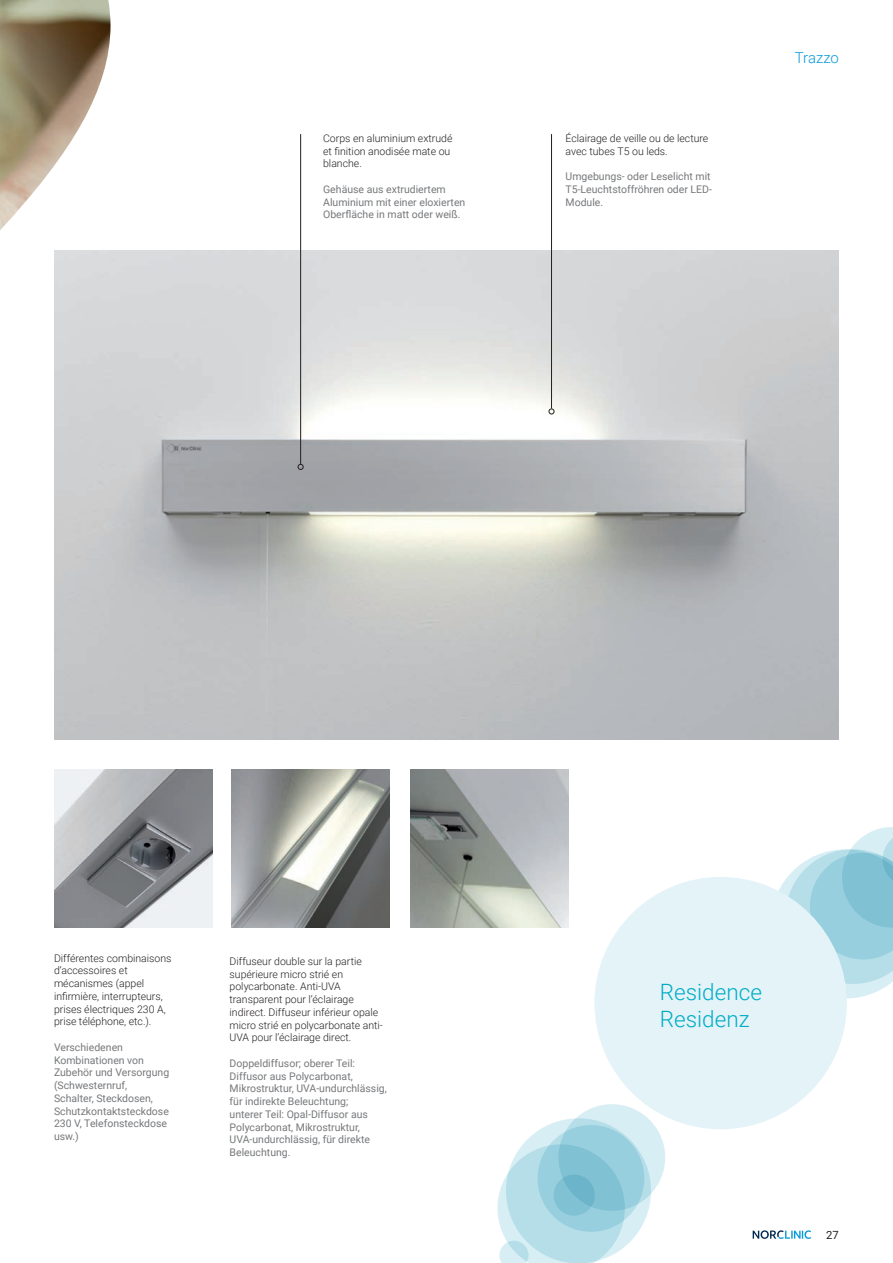
<style>
.page{position:relative;width:893px;height:1263px;background:#fff}
.page>*{position:absolute;margin:0;border:0;box-sizing:border-box;transform-origin:0 0}
.t1{font:300 22.5px/27px "Roboto";color:#00acc8}
.t2{font:300 15px "Roboto";letter-spacing:-.01em;color:#069ad9}
.t3{font:11.25px "Roboto";color:#231f20}
.t4{font:10.5px/12.8px "Roboto";color:#76787b}
.t5{font:300 10.5px/12.8px "Roboto";color:#231f20}
</style>
<div class="page">
<svg style="left:753px;top:1230px;width:58px;height:9px"></svg>
<img style="left:54px;top:251px;width:785px;height:489px">
<img style="left:54px;top:769px;width:158px;height:159px">
<img style="left:410px;top:769px;width:158px;height:159px">
<img style="left:231px;top:769px;width:159px;height:159px">
<img style="left:0;top:0;width:111px;height:230px">
<div style="left:506px;top:1118px;width:145px;height:145px;background:#d7eef4;border-radius:50%"></div>
<svg style="left:558px;top:1104px;width:107px;height:107px;background:#bae0ea"></svg>
<svg style="left:773px;top:827px;width:120px;height:171px"></svg>
<svg style="left:497px;top:1144px;width:128px;height:119px;background:#abd7e4"></svg>
<div style="left:594px;top:877px;width:253px;height:252px;background:#e4f3f7;border-radius:50%"></div>
<hr style="left:551px;top:134px;width:1px;height:274px;background:#231f20">
<hr style="left:300px;top:134px;width:1px;height:330px;background:#231f20">
<svg style="left:298px;top:464px;width:6px;height:6px"></svg>
<svg style="left:549px;top:408px;width:5px;height:6px"></svg>
<p class="t5" style="left:323px;top:131px;width:131px">Corps en aluminium extrudé et finition anodisée mate ou blanche.</p>
<p class="t4" style="left:323px;top:182px;width:144px">Gehäuse aus extrudiertem<br>Aluminium mit einer eloxierten<br>Oberfläche in matt oder weiß.</p>
<p class="t5" style="left:566px;top:131px;width:144px">Éclairage de veille ou de lecture avec tubes T5 ou leds.</p>
<p class="t4" style="left:566px;top:170px;width:148px">Umgebungs- oder Leselicht mit<br>T5-Leuchtstoffröhren oder LED-<br>Module.</p>
<h2 class="t2" style="left:795px;top:47px;width:46px">Trazzo</h2>
<p class="t5" style="left:54px;top:951px;width:119px">Différentes combinaisons d’accessoires et mécanismes (appel infirmière, interrupteurs, prises électriques 230 A, prise téléphone, etc.).</p>
<p class="t4" style="left:54px;top:1040px;width:117px">Verschiedenen<br>Kombinationen von<br>Zubehör und Versorgung (Schwesternruf,<br>Schalter, Steckdosen,<br>Schutzkontaktsteckdose<br>230 V, Telefonsteckdose usw.)</p>
<p class="t5" style="left:230px;top:954px;width:155px">Diffuseur double sur la partie supérieure micro strié en polycarbonate. Anti-UVA transparent pour l’éclairage indirect. Diffuseur inférieur opale micro strié en polycarbonate anti-<br>UVA pour l’éclairage direct.</p>
<p class="t4" style="left:230px;top:1056px;width:159px">Doppeldiffusor; oberer Teil:<br>Diffusor aus Polycarbonat,<br>Mikrostruktur, UVA-undurchlässig, für indirekte Beleuchtung;<br>unterer Teil: Opal-Diffusor aus<br>Polycarbonat, Mikrostruktur,<br>UVA-undurchlässig, für direkte<br>Beleuchtung.</p>
<h1 class="t1" style="left:660px;top:978px;width:104px">Residence<br>Residenz</h1>
<p class="t3" style="left:826px;top:1227px;width:14px">27</p>
</div>
